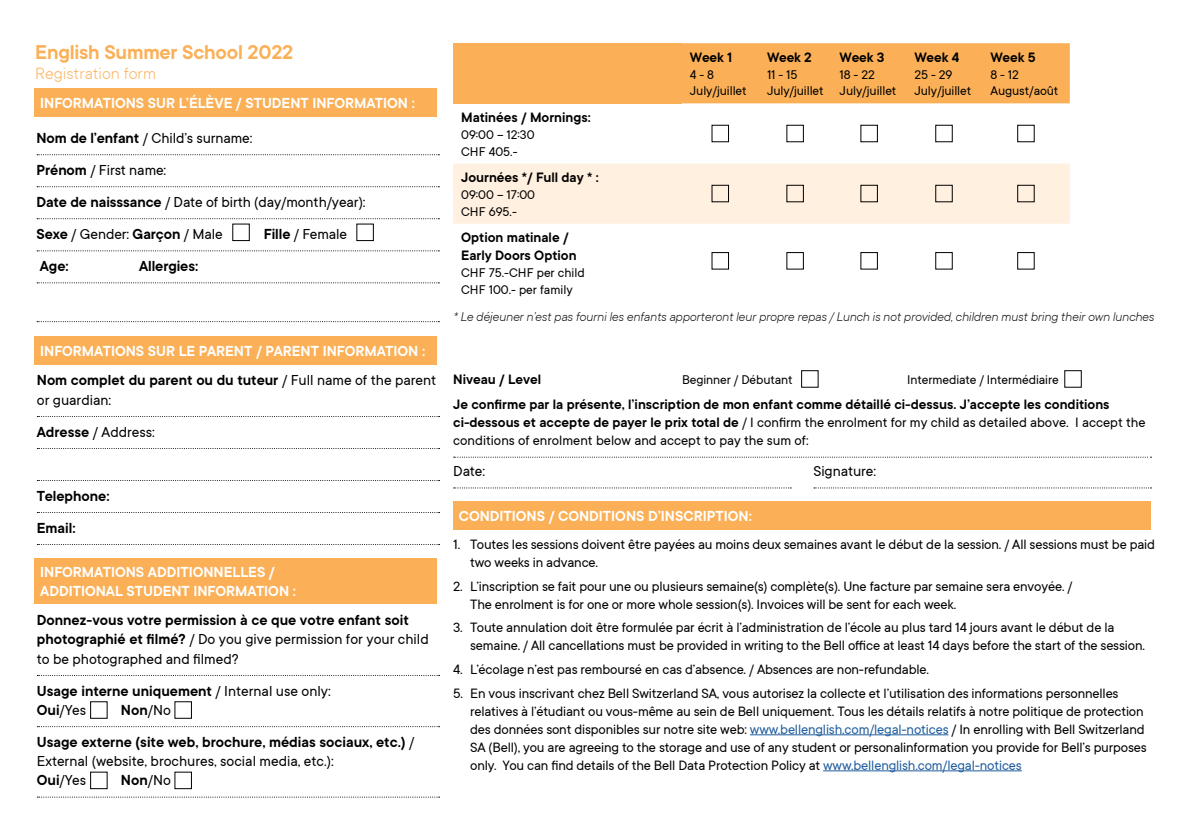
<style>
.page{position:relative;width:1191px;height:840px;background:#fff}
.page>*{position:absolute;margin:0;border:0;box-sizing:border-box;transform-origin:0 0}
.t1{font:600 22px "TT Commons";letter-spacing:-.01em;color:#fbb057}
.t2{font:300 18px "TT Commons";color:#fbb057}
.t3{font:16px/32px "TT Commons";letter-spacing:-.005em;color:#000}
.t4{font:600 16px/19.2px "TT Commons";color:#000}
.t5{font:600 16px/19.2px "TT Commons";color:#fff}
.t6{font:15px/18px "TT Commons";letter-spacing:-.01em;color:#000}
.t7{font:600 15px/18px "TT Commons";color:#000}
.t8{font:14px/16.8px "TT Commons";letter-spacing:-.005em;color:#000}
.t9{font:italic 300 14px "TT Commons";letter-spacing:-.01em;color:#000}
.s1{font-weight:600}
.s2{font-weight:400}
.s3{color:#215e9e}
</style>
<div class="page">
<svg style="left:37px;top:416px;width:402px;height:1px"></svg>
<svg style="left:37px;top:448px;width:402px;height:1px"></svg>
<svg style="left:37px;top:796px;width:402px;height:1px"></svg>
<svg style="left:37px;top:154px;width:402px;height:1px"></svg>
<svg style="left:37px;top:186px;width:402px;height:1px"></svg>
<svg style="left:37px;top:218px;width:402px;height:1px"></svg>
<svg style="left:37px;top:250px;width:402px;height:1px"></svg>
<svg style="left:37px;top:282px;width:402px;height:1px"></svg>
<svg style="left:37px;top:321px;width:402px;height:1px"></svg>
<svg style="left:454px;top:487px;width:337px;height:1px"></svg>
<svg style="left:814px;top:487px;width:337px;height:1px"></svg>
<svg style="left:454px;top:456px;width:697px;height:1px"></svg>
<div style="left:35px;top:88px;width:402px;height:28px;background:#fbb057"></div>
<div style="left:35px;top:336px;width:402px;height:28px;background:#fbb057"></div>
<div style="left:35px;top:558px;width:402px;height:45px;background:#fbb057"></div>
<div style="left:453px;top:43px;width:229px;height:60px;background:#fbb057"></div>
<div style="left:682px;top:43px;width:387px;height:60px;background:#fbb057"></div>
<div style="left:453px;top:163px;width:616px;height:60px;background:#fff0df"></div>
<div style="left:453px;top:500px;width:697px;height:29px;background:#fbb057"></div>
<hr style="left:750px;top:734px;width:198px;height:1px;background:#215e9e">
<hr style="left:823px;top:770px;width:198px;height:1px;background:#215e9e">
<div style="left:801px;top:370px;width:17px;height:17px;border:1px solid #000"></div>
<div style="left:711px;top:125px;width:18px;height:17px;border:1px solid #000"></div>
<div style="left:711px;top:185px;width:18px;height:17px;border:1px solid #000"></div>
<div style="left:711px;top:252px;width:18px;height:17px;border:1px solid #000"></div>
<div style="left:1017px;top:125px;width:17px;height:17px;border:1px solid #000"></div>
<div style="left:1017px;top:185px;width:17px;height:17px;border:1px solid #000"></div>
<div style="left:1017px;top:252px;width:17px;height:17px;border:1px solid #000"></div>
<div style="left:935px;top:185px;width:17px;height:17px;border:1px solid #000"></div>
<h1 class="t1" style="left:35px;top:40px;width:260px">English Summer School 2022</h1>
<p class="t2" style="left:35px;top:63px;width:122px">Registration form</p>
<p class="t5" style="left:40px;top:94px;width:376px">INFORMATIONS SUR L’ÉLÈVE / STUDENT INFORMATION :</p>
<p class="t3" style="left:37px;top:122px;width:330px"><span class="s1">Nom de l’enfant</span> / Child’s surname:<br><span class="s1">Prénom</span> / First name:<br><span class="s1">Date de naisssance</span> / Date of birth (day/month/year):<br><span class="s1">Sexe</span> / Gender: <span class="s1">Garçon</span> / Male</p>
<p class="t3" style="left:264px;top:218px;width:85px"><span class="s1">Fille</span> / Female</p>
<p class="t4" style="left:40px;top:256px;width:30px">Age:</p>
<p class="t4" style="left:139px;top:256px;width:61px">Allergies:</p>
<p class="t5" style="left:40px;top:341px;width:386px">INFORMATIONS SUR LE PARENT / PARENT INFORMATION :</p>
<p class="t3" style="left:37px;top:371px;width:401px;line-height:19.2px"><span class="s1">Nom complet du parent ou du tuteur</span> / Full name of the parent or guardian:</p>
<p class="t3" style="left:37px;top:415px;width:119px"><span class="s1">Adresse</span> / Address:</p>
<p class="t4" style="left:37px;top:479px;width:74px;line-height:32px">Telephone:<br>Email:</p>
<p class="t5" style="left:40px;top:562px;width:257px">INFORMATIONS ADDITIONNELLES /<br>ADDITIONAL STUDENT INFORMATION :</p>
<p class="t4" style="left:37px;top:610px;width:393px">Donnez-vous votre permission à ce que votre enfant soit photographié et filmé? <span class="s2">/ Do you give permission for your child to be photographed and filmed?</span></p>
<p class="t4" style="left:37px;top:681px;width:295px">Usage interne uniquement <span class="s2">/ Internal use only:<br></span>Oui<span class="s2">/Yes</span></p>
<p class="t4" style="left:37px;top:693px;width:379px;line-height:32px;text-indent:84px">Non<span class="s2">/No<br></span>Usage externe (site web, brochure, médias sociaux, etc.) <span class="s2">/</span></p>
<p class="t3" style="left:37px;top:751px;width:298px;line-height:19.2px">External (website, brochures, social media, etc.):<br><span class="s1">Oui</span>/Yes</p>
<p class="t4" style="left:121px;top:770px;width:51px">Non<span class="s2">/No</span></p>
<p class="t7" style="left:690px;top:48px;width:44px">Week 1</p>
<p class="t8" style="left:690px;top:66px;width:58px">4 - 8<br>July/juillet</p>
<p class="t7" style="left:767px;top:48px;width:46px">Week 2</p>
<p class="t8" style="left:767px;top:66px;width:58px">11 - 15<br>July/juillet</p>
<p class="t7" style="left:839px;top:48px;width:46px">Week 3</p>
<p class="t8" style="left:839px;top:66px;width:58px">18 - 22<br>July/juillet</p>
<p class="t7" style="left:914px;top:48px;width:46px">Week 4</p>
<p class="t8" style="left:914px;top:66px;width:58px">25 - 29<br>July/juillet</p>
<p class="t7" style="left:990px;top:48px;width:47px">Week 5</p>
<p class="t8" style="left:990px;top:66px;width:69px">8 - 12<br>August/août</p>
<p class="t7" style="left:461px;top:108px;width:131px">Matinées / Mornings:</p>
<p class="t8" style="left:461px;top:126px;width:75px">09:00 – 12:30<br>CHF 405.-</p>
<p class="t7" style="left:461px;top:168px;width:139px">Journées */ Full day * :</p>
<p class="t8" style="left:461px;top:186px;width:75px">09:00 – 17:00<br>CHF 695.-</p>
<p class="t7" style="left:461px;top:229px;width:117px">Option matinale /<br>Early Doors Option</p>
<p class="t8" style="left:461px;top:264px;width:125px">CHF 75.-CHF per child<br>CHF 100.- per family</p>
<p class="t9" style="left:453px;top:308px;width:702px">* Le déjeuner n’est pas fourni les enfants apporteront leur propre repas / Lunch is not provided, children must bring their own lunches</p>
<p class="t7" style="left:453px;top:370px;width:89px">Niveau / Level</p>
<p class="t8" style="left:682px;top:371px;width:112px">Beginner / Débutant</p>
<p class="t8" style="left:907px;top:371px;width:153px">Intermediate / Intermédiaire</p>
<p class="t7" style="left:453px;top:395px;width:694px">Je confirme par la présente, l’inscription de mon enfant comme détaillé ci-dessus. J’accepte les conditions ci-dessous et accepte de payer le prix total de <span class="s2">/ I confirm the enrolment for my child as detailed above. I accept the conditions of enrolment below and accept to pay the sum of:</span></p>
<p class="t3" style="left:453px;top:455px;width:34px">Date:</p>
<p class="t3" style="left:813px;top:455px;width:64px">Signature:</p>
<p class="t5" style="left:459px;top:506px;width:294px">CONDITIONS / CONDITIONS D’INSCRIPTION:</p>
<p class="t6" style="left:470px;top:535px;width:686px;text-indent:-17px">1. Toutes les sessions doivent être payées au moins deux semaines avant le début de la session. / All sessions must be paid two weeks in advance.</p>
<p class="t6" style="left:470px;top:576px;width:604px;text-indent:-17px">2. L’inscription se fait pour une ou plusieurs semaine(s) complète(s). Une facture par semaine sera envoyée. /<br>The enrolment is for one or more whole session(s). Invoices will be sent for each week.</p>
<p class="t6" style="left:470px;top:618px;width:676px;text-indent:-17px">3. Toute annulation doit être formulée par écrit à l’administration de l’école au plus tard 14 jours avant le début de la semaine. / All cancellations must be provided in writing to the Bell office at least 14 days before the start of the session.</p>
<p class="t6" style="left:453px;top:660px;width:477px">4. L’écolage n’est pas remboursé en cas d’absence. / Absences are non-refundable.</p>
<p class="t6" style="left:470px;top:683px;width:678px;text-indent:-17px">5. En vous inscrivant chez Bell Switzerland SA, vous autorisez la collecte et l’utilisation des informations personnelles relatives à l’étudiant ou vous-même au sein de Bell uniquement. Tous les détails relatifs à notre politique de protection des données sont disponibles sur notre site web: <span class="s3">www.bellenglish.com/legal-notices</span> / In enrolling with Bell Switzerland SA (Bell), you are agreeing to the storage and use of any student or personalinformation you provide for Bell’s purposes only. You can find details of the Bell Data Protection Policy at <span class="s3">www.bellenglish.com/legal-notices</span></p>
</div>
